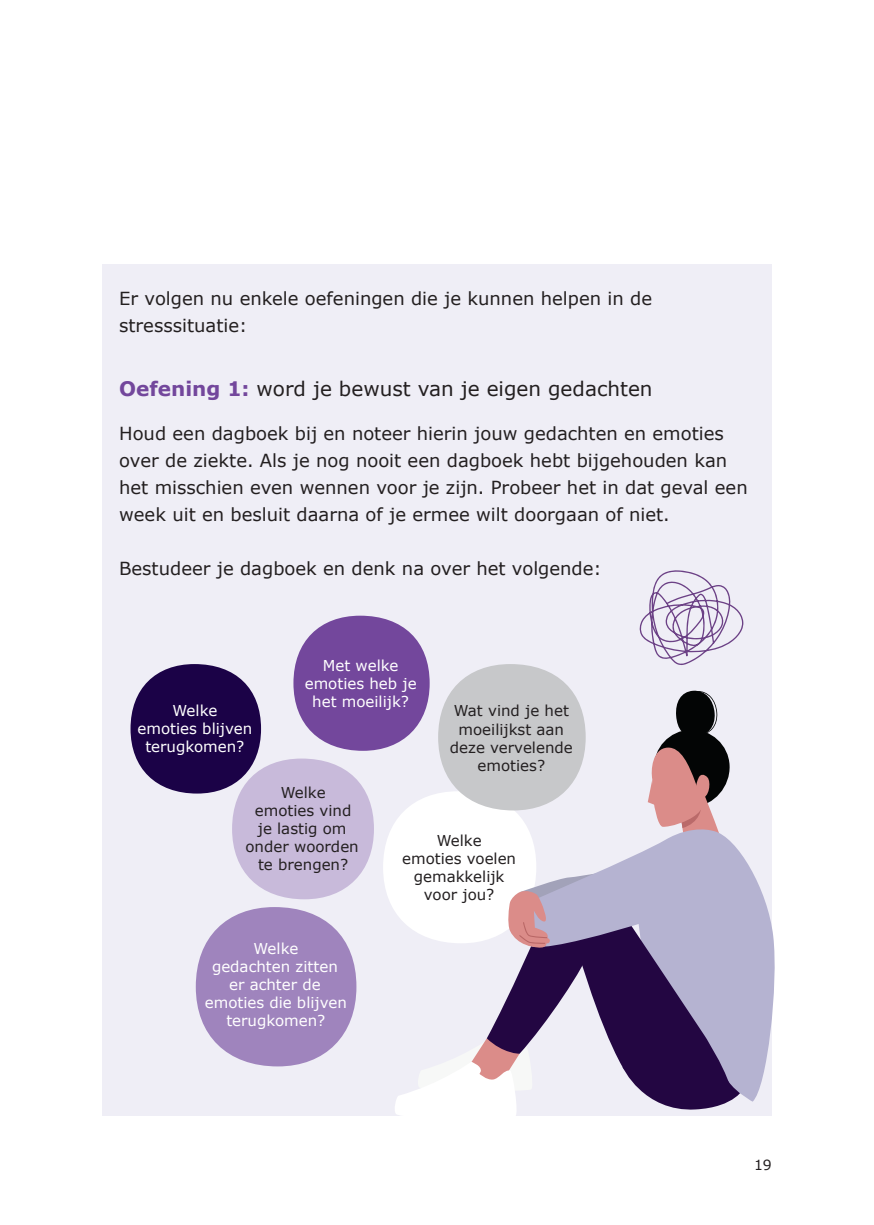
<style>
.page{position:relative;width:874px;height:1225px;background:#fff}
.page>*{position:absolute;margin:0;border:0;box-sizing:border-box;transform-origin:0 0}
.t1{font:20px "Verdana";color:#231f20}
.t2{font:18px/27px "Verdana";color:#231f20}
.t3{font:15px/18px "Verdana";color:#231f20;text-align:center}
.t4{font:15px/18px "Verdana";color:#fff;text-align:center}
.t5{font:14px "Verdana";color:#231f20}
.s1{font-weight:700;color:#73479c}
</style>
<div class="page">
<div style="left:102px;top:264px;width:669px;height:851px;background:#efeef6"></div>
<div style="left:232px;top:758px;width:142px;height:141px;background:#c8bada;border-radius:50%"></div>
<div style="left:130px;top:664px;width:131px;height:129px;background:#1b0247;border-radius:50%"></div>
<div style="left:293px;top:615px;width:136px;height:136px;background:#73479c;border-radius:50%"></div>
<div style="left:196px;top:907px;width:160px;height:159px;background:#9f84bd;border-radius:50%"></div>
<div style="left:438px;top:664px;width:147px;height:146px;background:#c7c8ca;border-radius:50%"></div>
<svg style="left:392px;top:690px;width:383px;height:426px"></svg>
<svg style="left:639px;top:570px;width:104px;height:95px"></svg>
<p class="t2" style="left:119px;top:285px;width:534px">Er volgen nu enkele oefeningen die je kunnen helpen in de stresssituatie:</p>
<p class="t1" style="left:119px;top:376px;width:534px"><span class="s1">Oefening 1:</span> word je bewust van je eigen gedachten</p>
<p class="t2" style="left:119px;top:420px;width:629px">Houd een dagboek bij en noteer hierin jouw gedachten en emoties over de ziekte. Als je nog nooit een dagboek hebt bijgehouden kan het misschien even wennen voor je zijn. Probeer het in dat geval een week uit en besluit daarna of je ermee wilt doorgaan of niet.</p>
<p class="t2" style="left:119px;top:555px;width:484px">Bestudeer je dagboek en denk na over het volgende:</p>
<p class="t4" style="left:137px;top:702px;width:116px">Welke<br>emoties blijven terugkomen?</p>
<p class="t4" style="left:304px;top:656px;width:113px">Met welke emoties heb je het moeilijk?</p>
<p class="t3" style="left:449px;top:702px;width:124px">Wat vind je het moeilijkst aan deze vervelende emoties?</p>
<p class="t3" style="left:245px;top:783px;width:115px">Welke<br>emoties vind je lastig om onder woorden te brengen?</p>
<p class="t4" style="left:205px;top:940px;width:143px">Welke<br>gedachten zitten er achter de emoties die blijven terugkomen?</p>
<p class="t3" style="left:402px;top:831px;width:115px">Welke<br>emoties voelen gemakkelijk voor jou?</p>
<p class="t5" style="left:753px;top:1156px;width:19px">19</p>
</div>
